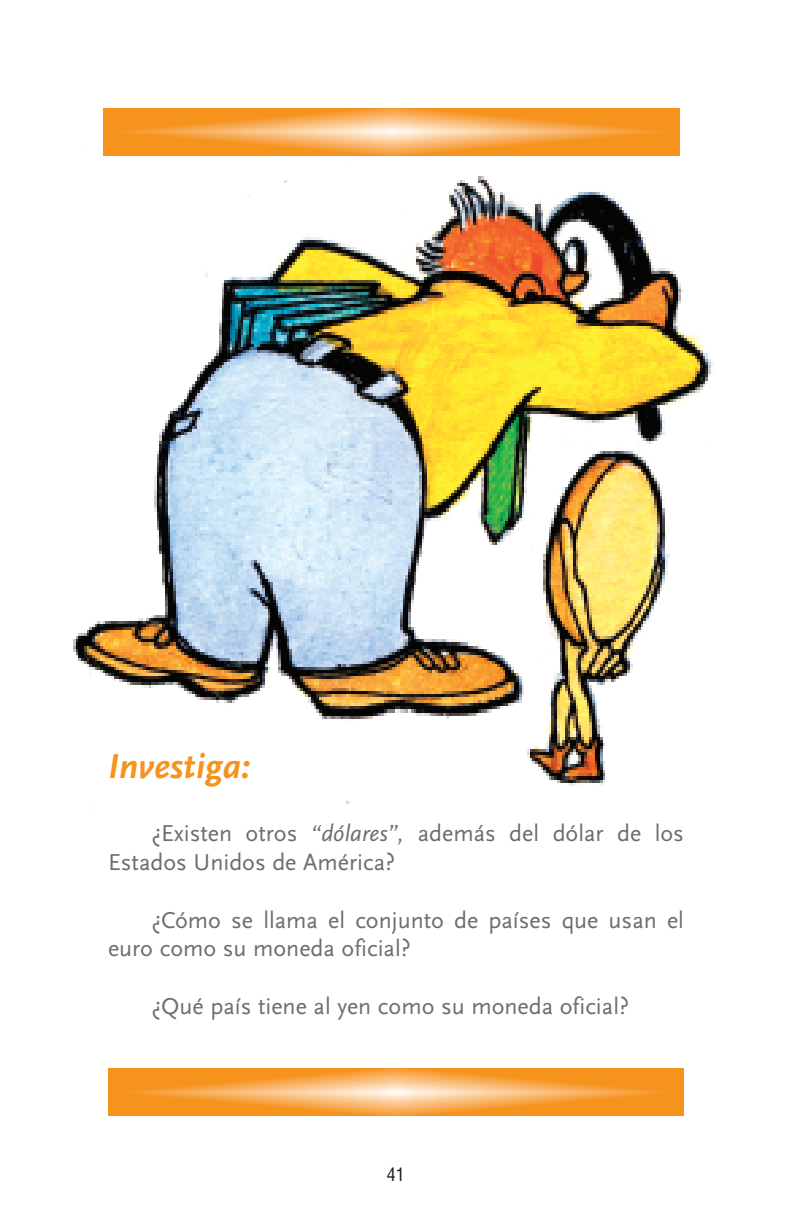
<style>
.page{position:relative;width:792px;height:1224px;background:#fff}
.page>*{position:absolute;margin:0;border:0;box-sizing:border-box;transform-origin:0 0}
.t1{font:italic 700 36px "Scala Sans";color:#f5931d}
.t2{font:24px/28.8px "Scala Sans";color:#6c6d70}
.t3{font:condensed 18px "Helvetica";color:#231f20}
.s1{font-style:italic}
</style>
<div class="page">
<img style="left:74px;top:146px;width:640px;height:658px">
<svg style="left:104px;top:108px;width:576px;height:47px;background:#f7a444"></svg>
<svg style="left:108px;top:1069px;width:576px;height:47px;background:#f7a444"></svg>
<h1 class="t1" style="left:108px;top:745px;width:144px">Investiga:</h1>
<p class="t2" style="left:108px;top:819px;width:578px;text-indent:43px">¿Existen otros <span class="s1">“dólares”,</span> además del dólar de los<br>Estados Unidos de América?</p>
<p class="t2" style="left:108px;top:905px;width:578px;text-indent:43px">¿Cómo se llama el conjunto de países que usan el euro como su moneda oficial?</p>
<p class="t2" style="left:151px;top:991px;width:479px">¿Qué país tiene al yen como su moneda oficial?</p>
<p class="t3" style="left:387px;top:1164px;width:19px">41</p>
</div>
